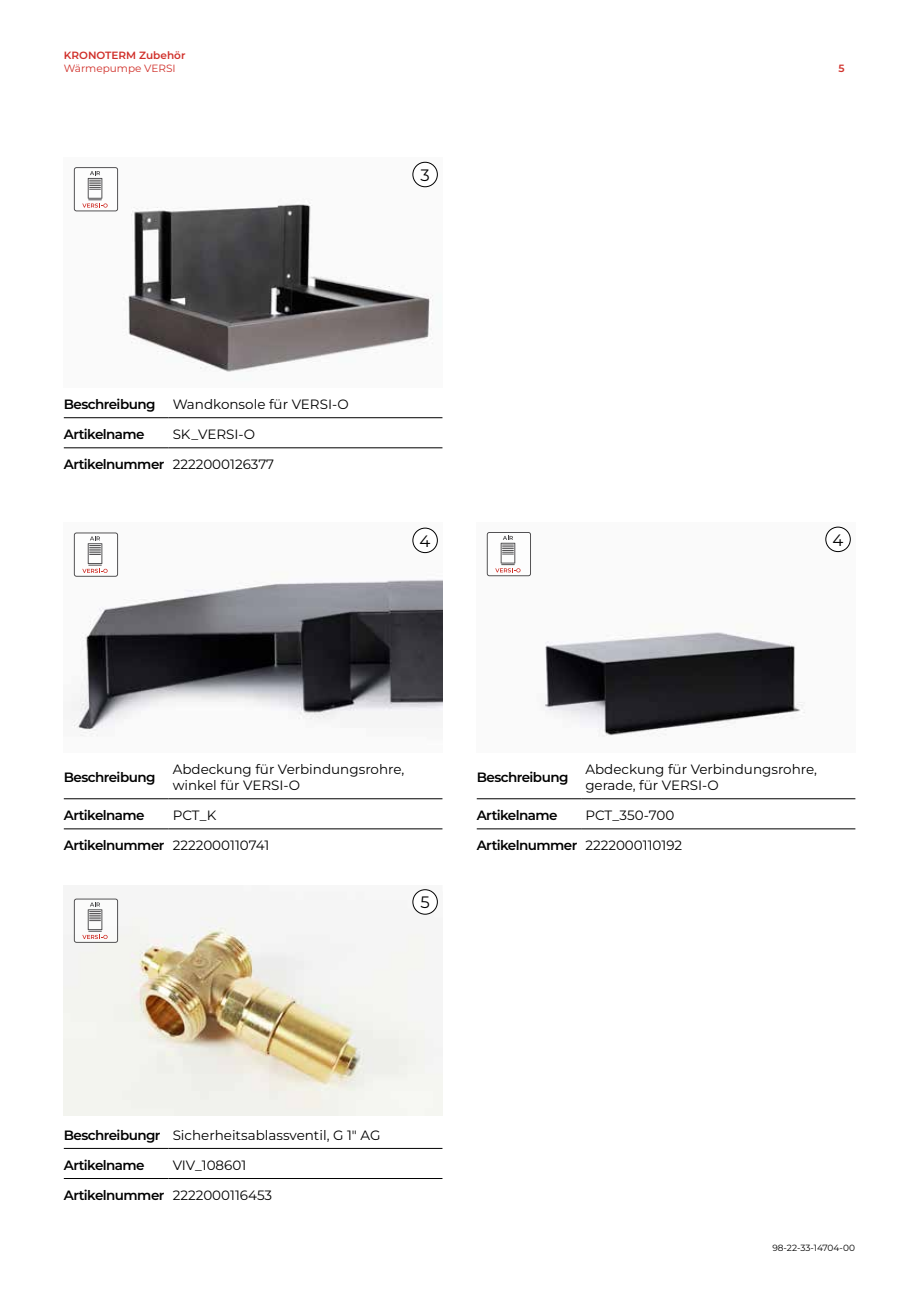
<style>
.page{position:relative;width:919px;height:1289px;background:#fff}
.page>*{position:absolute;margin:0;border:0;box-sizing:border-box;transform-origin:0 0}
.t1{font:16.5px "Montserrat";color:#000}
.t2{font:13.5px/16.2px "Montserrat";color:#000}
.t3{font:600 13.5px "Montserrat";letter-spacing:-.04em;color:#000}
.t4{font:600 10.5px "Montserrat";color:#d0302a}
.t5{font:10.5px "Montserrat";color:#d0302a}
.t6{font:9px "Montserrat";color:#000}
.s1{font-weight:400}
.s2{font-weight:600}
</style>
<div class="page">
<img style="left:71px;top:527px;width:371px;height:209px">
<hr style="left:64px;top:798px;width:104px;height:1px;background:#000">
<hr style="left:168px;top:798px;width:274px;height:1px;background:#000">
<hr style="left:64px;top:828px;width:104px;height:1px;background:#000">
<hr style="left:168px;top:828px;width:274px;height:1px;background:#000">
<svg style="left:74px;top:532px;width:44px;height:44px"></svg>
<img style="left:64px;top:889px;width:378px;height:226px">
<hr style="left:64px;top:1148px;width:104px;height:1px;background:#000">
<hr style="left:168px;top:1148px;width:274px;height:1px;background:#000">
<hr style="left:64px;top:1178px;width:104px;height:1px;background:#000">
<hr style="left:168px;top:1178px;width:274px;height:1px;background:#000">
<svg style="left:74px;top:898px;width:44px;height:44px"></svg>
<img style="left:73px;top:161px;width:365px;height:211px">
<hr style="left:64px;top:417px;width:104px;height:1px;background:#000">
<hr style="left:168px;top:417px;width:274px;height:1px;background:#000">
<hr style="left:64px;top:447px;width:104px;height:1px;background:#000">
<hr style="left:168px;top:447px;width:274px;height:1px;background:#000">
<img style="left:488px;top:526px;width:363px;height:211px">
<hr style="left:476px;top:798px;width:105px;height:1px;background:#000">
<hr style="left:581px;top:798px;width:274px;height:1px;background:#000">
<hr style="left:476px;top:828px;width:105px;height:1px;background:#000">
<hr style="left:581px;top:828px;width:274px;height:1px;background:#000">
<svg style="left:74px;top:167px;width:44px;height:44px"></svg>
<div style="left:486px;top:532px;width:45px;height:44px;background:#d6d6d6;border-radius:3px"></div>
<svg style="left:487px;top:532px;width:44px;height:44px;background:#dfdcdc"></svg>
<div style="left:413px;top:162px;width:24px;height:25px;background:#fff;border-radius:50%"></div>
<div style="left:412px;top:162px;width:25px;height:25px;border:1px solid #000;border-radius:50%"></div>
<div style="left:825px;top:527px;width:25px;height:24px;background:#fff;border-radius:50%"></div>
<div style="left:825px;top:527px;width:25px;height:25px;border:1px solid #000;border-radius:50%"></div>
<div style="left:413px;top:528px;width:24px;height:24px;background:#fff;border-radius:50%"></div>
<div style="left:412px;top:528px;width:25px;height:25px;border:1px solid #000;border-radius:50%"></div>
<div style="left:413px;top:889px;width:24px;height:25px;background:#fff;border-radius:50%"></div>
<div style="left:412px;top:889px;width:25px;height:25px;border:1px solid #000;border-radius:50%"></div>
<p class="t4" style="left:64px;top:48px;width:123px">KRONOTERM Zubehör</p>
<p class="t5" style="left:64px;top:61px;width:113px">Wärmepumpe VERSI</p>
<p class="t4" style="left:838px;top:61px;width:8px">5</p>
<p class="t1" style="left:420px;top:164px;width:11px">3</p>
<p class="t3" style="left:64px;top:395px;width:93px">Beschreibung</p>
<p class="t2" style="left:173px;top:396px;width:177px">Wandkonsole für VERSI-O</p>
<p class="t3" style="left:64px;top:425px;width:82px">Artikelname</p>
<p class="t2" style="left:173px;top:426px;width:84px">SK_VERSI-O</p>
<p class="t3" style="left:64px;top:455px;width:212px">Artikelnummer <span class="s1">2222000126377</span></p>
<p class="t1" style="left:419px;top:529px;width:12px">4</p>
<p class="t1" style="left:832px;top:528px;width:12px">4</p>
<p class="t3" style="left:64px;top:767px;width:93px">Beschreibung</p>
<p class="t2" style="left:173px;top:760px;width:233px">Abdeckung für Verbindungsrohre, winkel für VERSI-O</p>
<p class="t3" style="left:64px;top:806px;width:82px">Artikelname</p>
<p class="t2" style="left:173px;top:807px;width:45px">PCT_K</p>
<p class="t3" style="left:64px;top:836px;width:207px">Artikelnummer <span class="s1">2222000110741</span></p>
<p class="t1" style="left:420px;top:891px;width:11px">5</p>
<p class="t3" style="left:476px;top:767px;width:93px">Beschreibung</p>
<p class="t2" style="left:585px;top:760px;width:233px">Abdeckung für Verbindungsrohre, gerade, für VERSI-O</p>
<p class="t3" style="left:476px;top:806px;width:82px">Artikelname</p>
<p class="t2" style="left:585px;top:807px;width:90px">PCT_350-700</p>
<p class="t3" style="left:476px;top:836px;width:207px">Artikelnummer <span class="s1">2222000110192</span></p>
<p class="t2" style="left:64px;top:1126px;width:318px"><span class="s2">Beschreibungr</span> Sicherheitsablassventil, G 1" AG</p>
<p class="t3" style="left:64px;top:1155px;width:82px">Artikelname</p>
<p class="t2" style="left:173px;top:1156px;width:75px">VIV_108601</p>
<p class="t3" style="left:64px;top:1185px;width:210px">Artikelnummer <span class="s1">2222000116453</span></p>
<p class="t6" style="left:772px;top:1241px;width:84px">98-22-33-14704-00</p>
</div>
